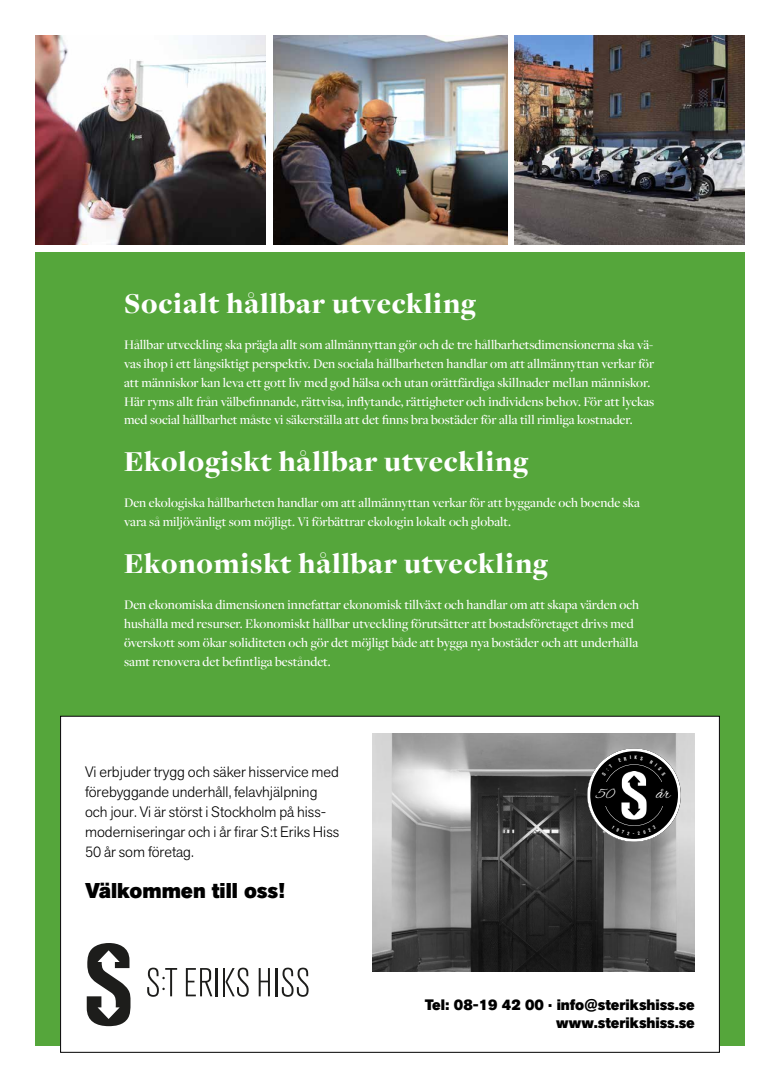
<style>
.page{position:relative;width:780px;height:1081px;background:#fff}
.page>*{position:absolute;margin:0;border:0;box-sizing:border-box;transform-origin:0 0}
.R2{font:900 30px "Freight Disp Pro";letter-spacing:.025em;color:#fff}
.t1{font:800 21.25px "Akzid Grtsk Next";color:#000}
.t2{font:17.75px "Alex Brush";color:#fff}
.t3{font:300 15px/20px "Akzid Grtsk Next";color:#000}
.t4{font:800 15px/18px "Akzid Grtsk Next";color:#000;text-align:right}
.t5{font:14.5px "Alex Brush";color:#fff}
.Bt{font:500 13.75px/18.8px "Freight Disp Pro";color:#fff}
.t6{font:700 condensed 5.12px "Akzidenz Grotesk BE";color:#fff}
</style>
<div class="page">
<div style="left:35px;top:252px;width:709px;height:793px;background:#55a63b"></div>
<img style="left:35px;top:35px;width:231px;height:209px">
<img style="left:273px;top:35px;width:234px;height:209px">
<img style="left:514px;top:35px;width:230px;height:209px">
<div style="left:60px;top:716px;width:659px;height:336px;background:#fff"></div>
<svg style="left:87px;top:943px;width:43px;height:83px"></svg>
<svg style="left:186px;top:968px;width:26px;height:28px"></svg>
<hr style="left:216px;top:968px;width:2px;height:28px;background:#1d1d1b">
<hr style="left:223px;top:968px;width:2px;height:28px;background:#1d1d1b">
<svg style="left:225px;top:967px;width:24px;height:30px"></svg>
<svg style="left:259px;top:968px;width:11px;height:28px"></svg>
<hr style="left:275px;top:968px;width:2px;height:28px;background:#1d1d1b">
<svg style="left:282px;top:967px;width:26px;height:30px"></svg>
<svg style="left:147px;top:967px;width:30px;height:30px"></svg>
<img style="left:372px;top:733px;width:322px;height:238px">
<svg style="left:587px;top:748px;width:93px;height:94px;background:#4b4b4b"></svg>
<h2 class="R2" style="left:124px;top:283px;width:353px">Socialt hållbar utveckling</h2>
<p class="Bt" style="left:124px;top:335px;width:531px">Hållbar utveckling ska prägla allt som allmännyttan gör och de tre hållbarhetsdimensionerna ska vä&shy;vas ihop i ett långsiktigt perspektiv. Den sociala hållbarheten handlar om att allmännyttan verkar för att människor kan leva ett gott liv med god hälsa och utan orättfärdiga skillnader mellan människor.<br>Här ryms allt från välbefinnande, rättvisa, inflytande, rättigheter och individens behov. För att lyckas med social hållbarhet måste vi säkerställa att det finns bra bostäder för alla till rimliga kostnader.</p>
<h2 class="R2" style="left:124px;top:441px;width:405px">Ekologiskt hållbar utveckling</h2>
<p class="Bt" style="left:124px;top:493px;width:517px">Den ekologiska hållbarheten handlar om att allmännyttan verkar för att byggande och boende ska vara så miljövänligt som möjligt. Vi förbättrar ekologin lokalt och globalt.</p>
<h2 class="R2" style="left:124px;top:543px;width:425px">Ekonomiskt hållbar utveckling</h2>
<p class="Bt" style="left:124px;top:595px;width:516px">Den ekonomiska dimensionen innefattar ekonomisk tillväxt och handlar om att skapa värden och hushålla med resurser. Ekonomiskt hållbar utveckling förutsätter att bostadsföretaget drivs med överskott som ökar soliditeten och gör det möjligt både att bygga nya bostäder och att underhålla samt renovera det befintliga beståndet.</p>
<p class="t3" style="left:85px;top:761px;width:255px">Vi erbjuder trygg och säker hisservice med förebyggande underhåll, felavhjälpning och jour. Vi är störst i Stockholm på hiss&shy;moderniseringar och i år firar S:t Eriks Hiss 50 år som företag.</p>
<p class="t1" style="left:85px;top:877px;width:201px">Välkommen till oss!</p>
<p class="t5" style="left:596px;top:785px;width:19px">50</p>
<p class="t2" style="left:656px;top:782px;width:16px">år</p>
<p class="t6" style="left:633px;top:830px;width:3px">-</p>
<p class="t4" style="left:425px;top:996px;width:271px">Tel: 08-19 42 00 · info@sterikshiss.se www.sterikshiss.se</p>
</div>
